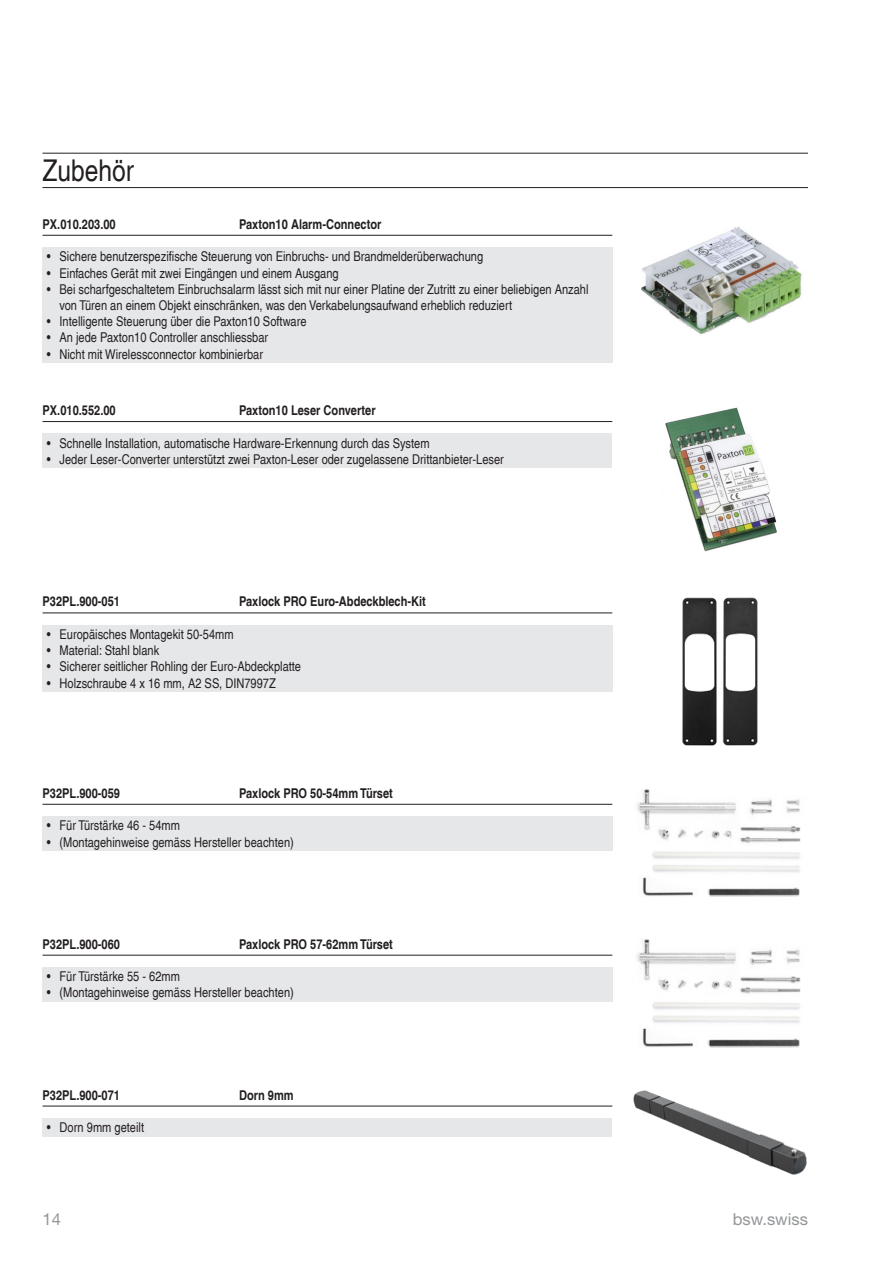
<style>
.page{position:relative;width:893px;height:1263px;background:#fff}
.page>*{position:absolute;margin:0;border:0;box-sizing:border-box;transform-origin:0 0}
.t1{font:condensed 30px "Helvetica LT";color:#231f20}
.t2{font:16.5px "Helvetica Neue LT Pro";color:#939598}
.t3{font:condensed 13.5px/16.2px "Helvetica LT";color:#231f20}
.t4{font:700 condensed 13.5px "Helvetica LT";color:#231f20}
</style>
<div class="page">
<hr style="left:43px;top:613px;width:569px;height:1px;background:#231f20">
<div style="left:43px;top:625px;width:570px;height:67px;background:#e6e7e9"></div>
<img style="left:682px;top:597px;width:76px;height:148px">
<hr style="left:43px;top:804px;width:569px;height:1px;background:#231f20">
<div style="left:43px;top:816px;width:570px;height:35px;background:#e6e7e9"></div>
<img style="left:637px;top:789px;width:164px;height:107px">
<hr style="left:43px;top:955px;width:569px;height:1px;background:#231f20">
<div style="left:43px;top:967px;width:570px;height:35px;background:#e6e7e9"></div>
<img style="left:637px;top:939px;width:164px;height:108px">
<hr style="left:43px;top:1106px;width:569px;height:1px;background:#231f20">
<div style="left:43px;top:1118px;width:569px;height:18px;background:#e6e7e9"></div>
<img style="left:633px;top:1090px;width:174px;height:85px">
<hr style="left:43px;top:153px;width:765px;height:1px;background:#231f20">
<hr style="left:43px;top:187px;width:765px;height:1px;background:#231f20">
<hr style="left:43px;top:235px;width:569px;height:1px;background:#231f20">
<div style="left:43px;top:247px;width:570px;height:116px;background:#e6e7e9"></div>
<img style="left:641px;top:226px;width:161px;height:108px">
<hr style="left:43px;top:421px;width:569px;height:1px;background:#231f20">
<div style="left:43px;top:434px;width:569px;height:34px;background:#e6e7e9"></div>
<img style="left:665px;top:407px;width:112px;height:145px">
<h1 class="t1" style="left:43px;top:152px;width:93px">Zubehör</h1>
<p class="t4" style="left:43px;top:216px;width:75px">PX.010.203.00</p>
<p class="t4" style="left:239px;top:216px;width:144px">Paxton10 Alarm-Connector</p>
<p class="t3" style="left:47px;top:248px;width:438px">• Sichere benutzerspezifische Steuerung von Einbruchs- und Brandmelderüberwachung</p>
<p class="t3" style="left:47px;top:264px;width:293px">• Einfaches Gerät mit zwei Eingängen und einem Ausgang</p>
<p class="t3" style="left:60px;top:281px;width:531px;text-indent:-13px">• Bei scharfgeschaltetem Einbruchsalarm lässt sich mit nur einer Platine der Zutritt zu einer beliebigen Anzahl von Türen an einem Objekt einschränken, was den Verkabelungsaufwand erheblich reduziert</p>
<p class="t3" style="left:47px;top:313px;width:261px">• Intelligente Steuerung über die Paxton10 Software</p>
<p class="t3" style="left:47px;top:329px;width:223px">• An jede Paxton10 Controller anschliessbar</p>
<p class="t3" style="left:47px;top:345px;width:218px">• Nicht mit Wirelessconnector kombinierbar</p>
<p class="t4" style="left:43px;top:402px;width:75px">PX.010.552.00</p>
<p class="t4" style="left:239px;top:402px;width:138px">Paxton10 Leser Converter</p>
<p class="t3" style="left:47px;top:435px;width:384px">• Schnelle Installation, automatische Hardware-Erkennung durch das System</p>
<p class="t3" style="left:47px;top:451px;width:459px">• Jeder Leser-Converter unterstützt zwei Paxton-Leser oder zugelassene Drittanbieter-Leser</p>
<p class="t4" style="left:43px;top:593px;width:79px">P32PL.900-051</p>
<p class="t4" style="left:239px;top:593px;width:188px">Paxlock PRO Euro-Abdeckblech-Kit</p>
<p class="t3" style="left:47px;top:626px;width:188px">• Europäisches Montagekit 50-54mm</p>
<p class="t3" style="left:47px;top:642px;width:114px">• Material: Stahl blank</p>
<p class="t3" style="left:47px;top:658px;width:256px">• Sicherer seitlicher Rohling der Euro-Abdeckplatte</p>
<p class="t3" style="left:47px;top:674px;width:231px">• Holzschraube 4 x 16 mm, A2 SS, DIN7997Z</p>
<p class="t4" style="left:43px;top:785px;width:79px">P32PL.900-059</p>
<p class="t4" style="left:239px;top:785px;width:155px">Paxlock PRO 50-54mm Türset</p>
<p class="t3" style="left:47px;top:817px;width:135px">• Für Türstärke 46 - 54mm</p>
<p class="t3" style="left:47px;top:833px;width:249px">• (Montagehinweise gemäss Hersteller beachten)</p>
<p class="t4" style="left:43px;top:935px;width:79px">P32PL.900-060</p>
<p class="t4" style="left:239px;top:935px;width:155px">Paxlock PRO 57-62mm Türset</p>
<p class="t3" style="left:47px;top:968px;width:135px">• Für Türstärke 55 - 62mm</p>
<p class="t3" style="left:47px;top:984px;width:249px">• (Montagehinweise gemäss Hersteller beachten)</p>
<p class="t4" style="left:43px;top:1086px;width:79px">P32PL.900-071</p>
<p class="t4" style="left:239px;top:1086px;width:56px">Dorn 9mm</p>
<p class="t3" style="left:47px;top:1119px;width:99px">• Dorn 9mm geteilt</p>
<p class="t2" style="left:43px;top:1209px;width:20px">14</p>
<p class="t2" style="left:733px;top:1209px;width:77px">bsw.swiss</p>
</div>
